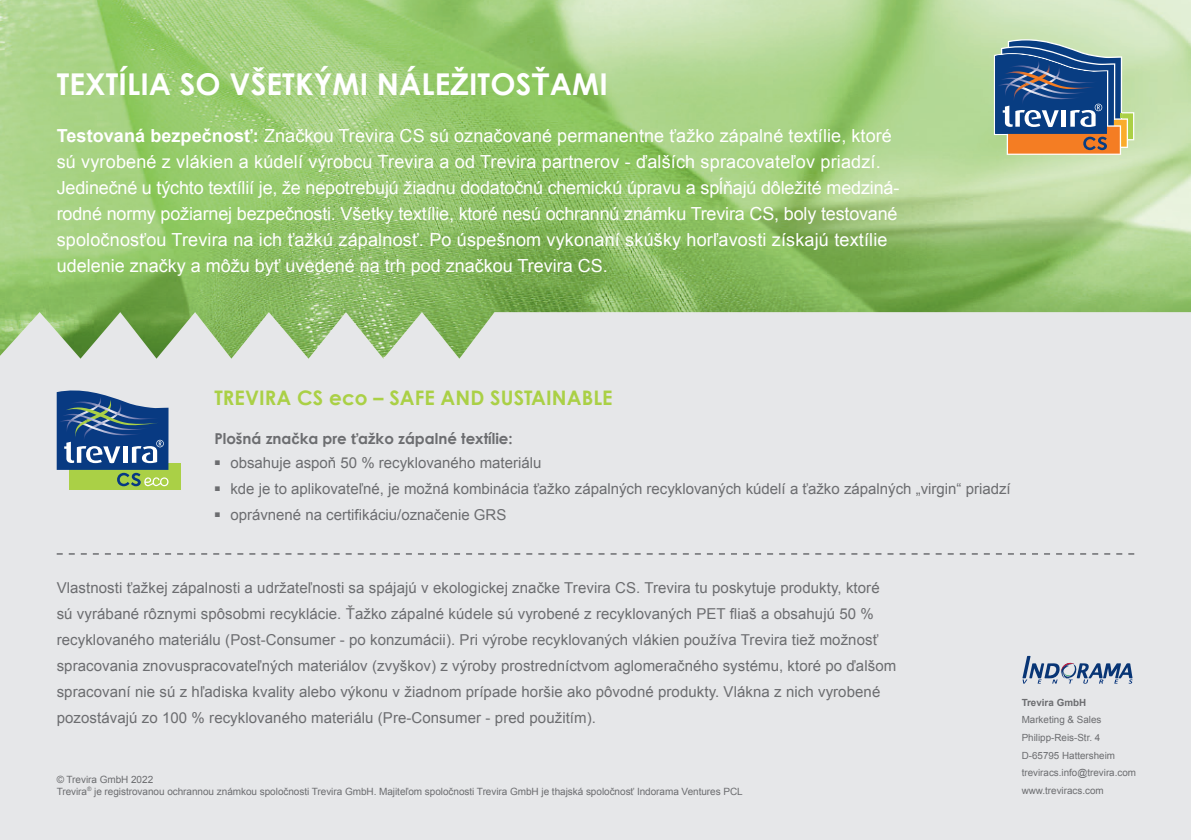
<style>
.page{position:relative;width:1191px;height:840px;background:#fff}
.page>*{position:absolute;margin:0;border:0;box-sizing:border-box;transform-origin:0 0}
.t1{font:700 30px "Century Gothic";letter-spacing:.005em;color:#fff}
.t2{font:700 20px "Century Gothic";letter-spacing:.005em;color:#aad046}
.t3{font:18px/26px "Arial";color:#fff}
.t4{font:15px/26px "Arial";letter-spacing:.005em;color:#6c6d70}
.t5{font:700 15px "Century Gothic";color:#6c6d70}
.t6{font:10px/12px "Arial";letter-spacing:-.005em;color:#6c6d70}
.t7{font:9.8px/17.6px "Arial";color:#6c6d70}
.t8{font:700 9.8px "Arial";color:#6c6d70}
.s1{font-family:"Arial"}
.s2{font-weight:700}
</style>
<div class="page">
<div style="left:0;top:0;width:1191px;height:839px;background:#e6e7e9"></div>
<img style="left:0;top:0;width:1191px;height:358px">
<div style="left:69px;top:462px;width:112px;height:27px;background:#aad046"></div>
<svg style="left:57px;top:390px;width:111px;height:96px"></svg>
<svg style="left:57px;top:553px;width:1077px;height:1px"></svg>
<div style="left:1022px;top:113px;width:111px;height:27px;background:#abd046"></div>
<div style="left:1021px;top:112px;width:113px;height:28px;border:1px solid #fff"></div>
<svg style="left:994px;top:39px;width:134px;height:116px;background:#687688"></svg>
<svg style="left:1022px;top:655px;width:110px;height:28px"></svg>
<h1 class="t1" style="left:57px;top:65px;width:552px">TEXTÍLIA SO VŠETKÝMI NÁLE<span class="s1">Ž</span>ITOS<span class="s1">Ť</span>AMI</h1>
<p class="t3" style="left:57px;top:123px;width:844px"><span class="s2">Testovaná bezpečnosť:</span> Značkou Trevira CS sú označované permanentne ťažko zápalné textílie, ktoré sú vyrobené z vlákien a kúdelí výrobcu Trevira a od Trevira partnerov - ďalších spracovateľov priadzí.<br>Jedinečné u týchto textílií je, že nepotrebujú žiadnu dodatočnú chemickú úpravu a spĺňajú dôležité medziná&shy;rodné normy požiarnej bezpečnosti. Všetky textílie, ktoré nesú ochrannú známku Trevira CS, boly testované spoločnosťou Trevira na ich ťažkú zápalnosť. Po úspešnom vykonaní skúšky horľavosti získajú textílie udelenie značky a môžu byť uvedené na trh pod značkou Trevira CS.</p>
<h2 class="t2" style="left:214px;top:385px;width:400px">TREVIRA CS eco – SAFE AND SUSTAINABLE</h2>
<p class="t5" style="left:214px;top:429px;width:300px">Plošná zna<span class="s1">č</span>ka pre <span class="s1">ť</span>a<span class="s1">ž</span>ko zápalné textílie:</p>
<p class="t4" style="left:214px;top:449px;width:328px"><sup>■</sup> obsahuje aspoň 50 % recyklovaného materiálu</p>
<p class="t4" style="left:214px;top:475px;width:798px"><sup>■</sup> kde je to aplikovateľné, je možná kombinácia ťažko zápalných recyklovaných kúdelí a ťažko zápalných „virgin“ priadzí</p>
<p class="t4" style="left:214px;top:501px;width:293px"><sup>■</sup> oprávnené na certifikáciu/označenie GRS</p>
<p class="t4" style="left:57px;top:574px;width:841px">Vlastnosti ťažkej zápalnosti a udržateľnosti sa spájajú v ekologickej značke Trevira CS. Trevira tu poskytuje produkty, ktoré sú vyrábané rôznymi spôsobmi recyklácie. Ťažko zápalné kúdele sú vyrobené z recyklovaných PET fliaš a obsahujú 50 % recyklovaného materiálu (Post-Consumer - po konzumácii). Pri výrobe recyklovaných vlákien používa Trevira tiež možnosť spracovania znovuspracovateľných materiálov (zvyškov) z výroby prostredníctvom aglomeračného systému, ktoré po ďalšom spracovaní nie sú z hľadiska kvality alebo výkonu v žiadnom prípade horšie ako pôvodné produkty. Vlákna z nich vyrobené pozostávajú zo 100 % recyklovaného materiálu (Pre-Consumer - pred použitím).</p>
<p class="t6" style="left:57px;top:772px;width:687px">© Trevira GmbH 2022<br>Trevira<sup>®</sup> je registrovanou ochrannou známkou spoločnosti Trevira GmbH. Majiteľom spoločnosti Trevira GmbH je thajská spoločnosť Indorama Ventures PCL</p>
<p class="t8" style="left:1021px;top:695px;width:66px">Trevira GmbH</p>
<p class="t7" style="left:1021px;top:710px;width:116px">Marketing &amp; Sales<br>Philipp-Reis-Str. 4<br>D-65795 Hattersheim treviracs.info@trevira.com www.treviracs.com</p>
</div>
